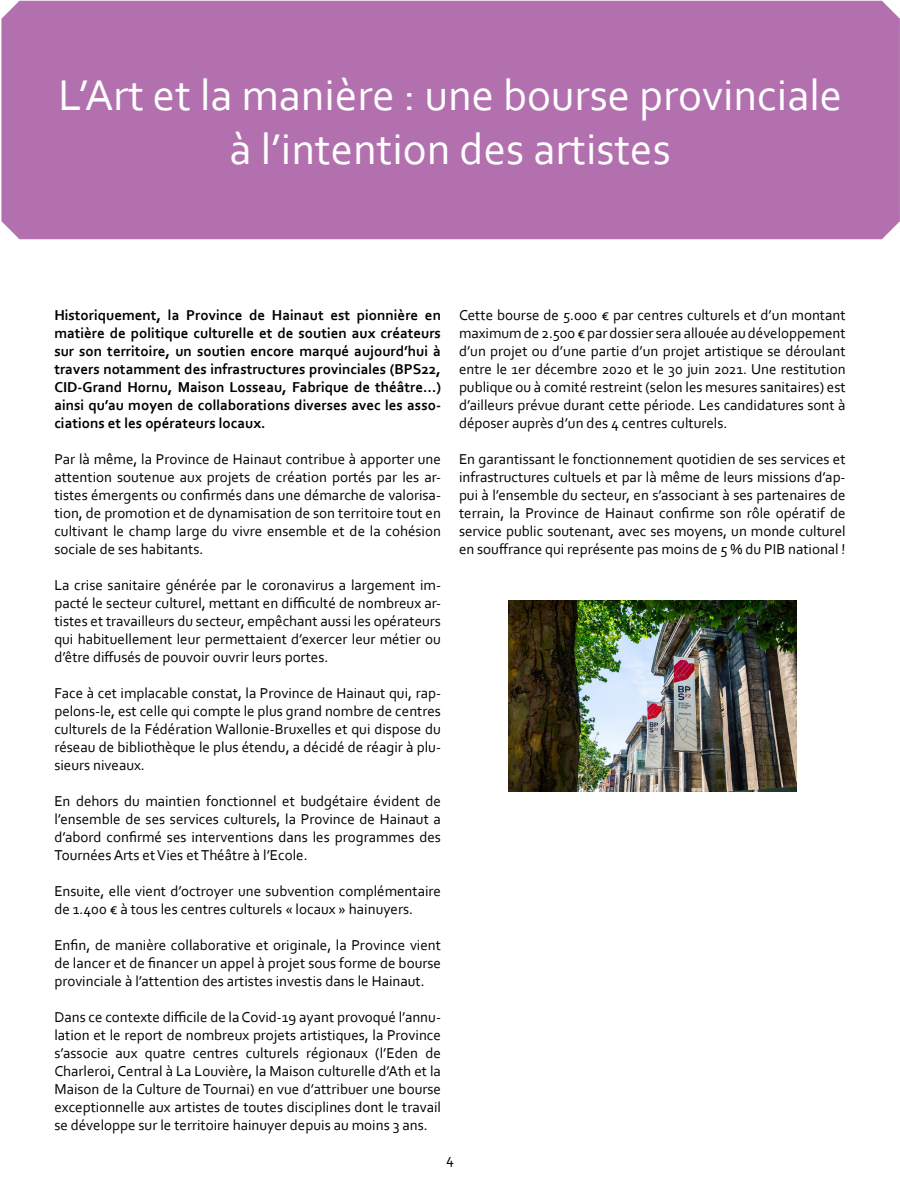
<style>
.page{position:relative;width:900px;height:1200px;background:#fff}
.page>*{position:absolute;margin:0;border:0;box-sizing:border-box;transform-origin:0 0}
.t1{font:45px/54px "Corbel";color:#fff;text-align:center}
.t2{font:15px/18px "Corbel";color:#000;text-align:justify}
.t3{font:700 15px/18px "Corbel";color:#000;text-align:justify}
</style>
<div class="page">
<div style="left:1px;top:1px;width:899px;height:238px;background:#b271ae"></div>
<img style="left:508px;top:600px;width:288px;height:192px">
<p class="t1" style="left:58px;top:67px;width:785px">L’Art et la manière : une bourse provinciale à l’intention des artistes</p>
<p class="t3" style="left:54px;top:306px;width:388px">Historiquement, la Province de Hainaut est pionnière en matière de politique culturelle et de soutien aux créateurs sur son territoire, un soutien encore marqué aujourd’hui à travers notamment des infrastructures provinciales (BPS22, CID-Grand Hornu, Maison Losseau, Fabrique de théâtre…) ainsi qu’au moyen de collaborations diverses avec les asso&shy;ciations et les opérateurs locaux.</p>
<p class="t2" style="left:54px;top:450px;width:388px">Par là même, la Province de Hainaut contribue à apporter une attention soutenue aux projets de création portés par les ar&shy;tistes émergents ou confirmés dans une démarche de valorisa&shy;tion, de promotion et de dynamisation de son territoire tout en cultivant le champ large du vivre ensemble et de la cohésion sociale de ses habitants.</p>
<p class="t2" style="left:54px;top:576px;width:388px">La crise sanitaire générée par le coronavirus a largement im&shy;pacté le secteur culturel, mettant en difficulté de nombreux ar&shy;tistes et travailleurs du secteur, empêchant aussi les opérateurs qui habituellement leur permettaient d’exercer leur métier ou d’être diffusés de pouvoir ouvrir leurs portes.</p>
<p class="t2" style="left:54px;top:684px;width:388px">Face à cet implacable constat, la Province de Hainaut qui, rap&shy;pelons-le, est celle qui compte le plus grand nombre de centres culturels de la Fédération Wallonie-Bruxelles et qui dispose du réseau de bibliothèque le plus étendu, a décidé de réagir à plu&shy;sieurs niveaux.</p>
<p class="t2" style="left:54px;top:792px;width:388px">En dehors du maintien fonctionnel et budgétaire évident de l’ensemble de ses services culturels, la Province de Hainaut a d’abord confirmé ses interventions dans les programmes des Tournées Arts et Vies et Théâtre à l’Ecole.</p>
<p class="t2" style="left:54px;top:882px;width:388px">Ensuite, elle vient d’octroyer une subvention complémentaire de 1.400 € à tous les centres culturels « locaux » hainuyers.</p>
<p class="t2" style="left:54px;top:936px;width:388px">Enfin, de manière collaborative et originale, la Province vient de lancer et de financer un appel à projet sous forme de bourse provinciale à l’attention des artistes investis dans le Hainaut.</p>
<p class="t2" style="left:54px;top:1008px;width:388px">Dans ce contexte difficile de la Covid-19 ayant provoqué l’annu&shy;lation et le report de nombreux projets artistiques, la Province s’associe aux quatre centres culturels régionaux (l’Eden de Charleroi, Central à La Louvière, la Maison culturelle d’Ath et la Maison de la Culture de Tournai) en vue d’attribuer une bourse exceptionnelle aux artistes de toutes disciplines dont le travail se développe sur le territoire hainuyer depuis au moins 3 ans.</p>
<p class="t2" style="left:459px;top:306px;width:388px">Cette bourse de 5.000 € par centres culturels et d’un montant maximum de 2.500 € par dossier sera allouée au développement d’un projet ou d’une partie d’un projet artistique se déroulant entre le 1er décembre 2020 et le 30 juin 2021. Une restitution publique ou à comité restreint (selon les mesures sanitaires) est d’ailleurs prévue durant cette période. Les candidatures sont à déposer auprès d’un des 4 centres culturels.</p>
<p class="t2" style="left:459px;top:450px;width:388px">En garantissant le fonctionnement quotidien de ses services et infrastructures cultuels et par là même de leurs missions d’ap&shy;pui à l’ensemble du secteur, en s’associant à ses partenaires de terrain, la Province de Hainaut confirme son rôle opératif de service public soutenant, avec ses moyens, un monde culturel en souffrance qui représente pas moins de 5 % du PIB national !</p>
<p class="t2" style="left:446px;top:1150px;width:9px">4</p>
</div>
